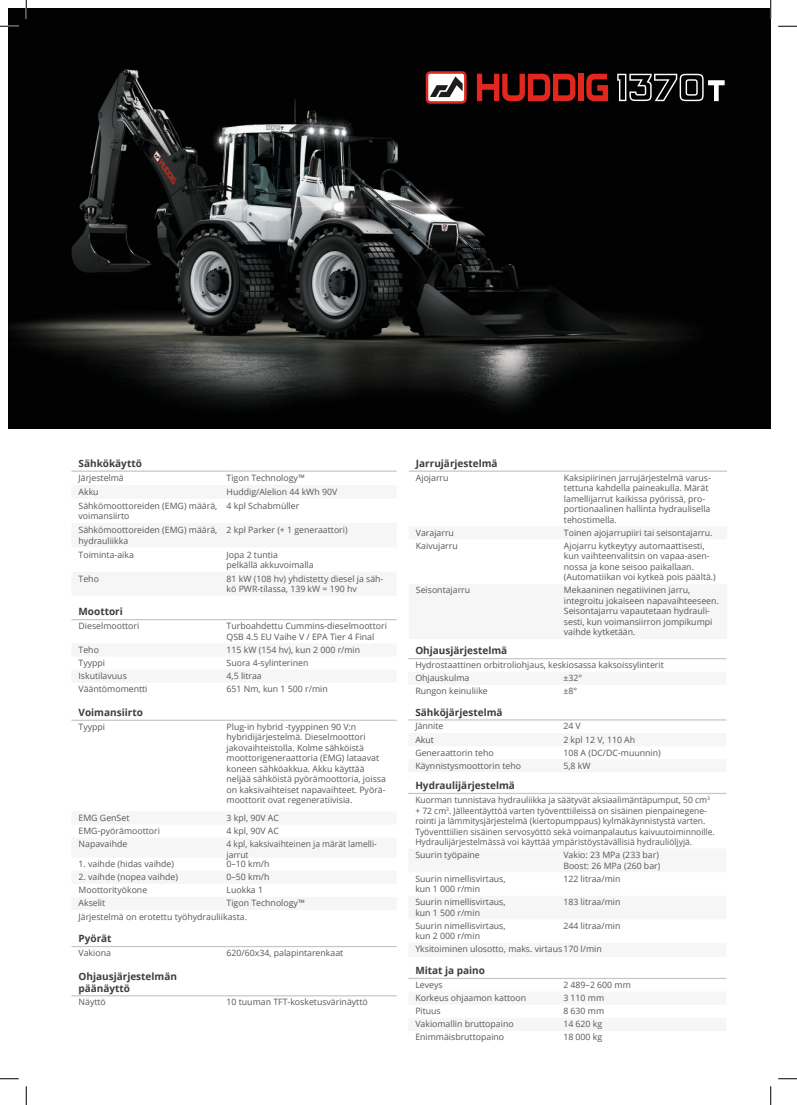
<style>
.page{position:relative;width:797px;height:1105px;background:#fff}
.page>*{position:absolute;margin:0;border:0;box-sizing:border-box;transform-origin:0 0}
.t1{font:700 10px/12px "Open Sans";color:#3d3d3c}
.t2{font:8.75px/10.5px "Open Sans";color:#575756}
.t3{font:8.75px "Open Sans";color:#595957}
.s1{color:#575756}
</style>
<div class="page">
<img style="left:9px;top:9px;width:761px;height:419px">
<svg style="left:426px;top:71px;width:40px;height:33px"></svg>
<div style="left:428px;top:74px;width:36px;height:27px;background:#fff;border-radius:2px"></div>
<svg style="left:430px;top:76px;width:32px;height:21px"></svg>
<svg style="left:586px;top:74px;width:22px;height:27px"></svg>
<div style="left:578px;top:74px;width:5px;height:27px;background:#e2271e"></div>
<svg style="left:477px;top:74px;width:98px;height:27px;background:#7f1612"></svg>
<svg style="left:617px;top:74px;width:107px;height:27px;background:#444445"></svg>
<hr style="left:71px;top:619px;width:155px;height:1px;background:#c7c7c6">
<hr style="left:226px;top:619px;width:171px;height:1px;background:#c7c7c6">
<hr style="left:71px;top:720px;width:155px;height:1px;background:#c7c7c6">
<hr style="left:226px;top:720px;width:171px;height:1px;background:#c7c7c6">
<hr style="left:71px;top:946px;width:155px;height:1px;background:#c7c7c6">
<hr style="left:226px;top:946px;width:171px;height:1px;background:#c7c7c6">
<hr style="left:409px;top:470px;width:155px;height:2px;background:#c7c7c6">
<hr style="left:564px;top:470px;width:163px;height:2px;background:#c7c7c6">
<hr style="left:71px;top:995px;width:155px;height:1px;background:#c7c7c6">
<hr style="left:226px;top:995px;width:171px;height:1px;background:#c7c7c6">
<hr style="left:408px;top:658px;width:155px;height:1px;background:#c7c7c6">
<hr style="left:563px;top:658px;width:163px;height:1px;background:#c7c7c6">
<hr style="left:408px;top:719px;width:155px;height:1px;background:#c7c7c6">
<hr style="left:563px;top:719px;width:163px;height:1px;background:#c7c7c6">
<hr style="left:408px;top:793px;width:155px;height:1px;background:#c7c7c6">
<hr style="left:563px;top:793px;width:163px;height:1px;background:#c7c7c6">
<hr style="left:408px;top:978px;width:155px;height:1px;background:#c7c7c6">
<hr style="left:563px;top:978px;width:163px;height:1px;background:#c7c7c6">
<hr style="left:71px;top:470px;width:155px;height:2px;background:#c7c7c6">
<hr style="left:226px;top:470px;width:171px;height:2px;background:#c7c7c6">
<svg style="left:0;top:25px;width:19px;height:2px"></svg>
<svg style="left:778px;top:25px;width:19px;height:2px"></svg>
<svg style="left:0;top:1078px;width:19px;height:1px"></svg>
<svg style="left:778px;top:1078px;width:19px;height:1px"></svg>
<svg style="left:25px;top:0;width:2px;height:19px"></svg>
<svg style="left:25px;top:1086px;width:2px;height:19px"></svg>
<svg style="left:770px;top:0;width:1px;height:19px"></svg>
<svg style="left:770px;top:1086px;width:1px;height:19px"></svg>
<p class="t1" style="left:79px;top:457px;width:65px">Sähkökäyttö</p>
<p class="t2" style="left:79px;top:473px;width:47px">Järjestelmä</p>
<p class="t2" style="left:226px;top:473px;width:80px">Tigon Technology™</p>
<p class="t2" style="left:79px;top:486px;width:22px">Akku</p>
<p class="t2" style="left:226px;top:486px;width:112px">Huddig/Alelion 44 kWh 90V</p>
<p class="t2" style="left:79px;top:500px;width:140px">Sähkömoottoreiden (EMG) määrä, voimansiirto</p>
<p class="t2" style="left:226px;top:500px;width:74px">4 kpl Schabmüller</p>
<p class="t2" style="left:79px;top:525px;width:140px">Sähkömoottoreiden (EMG) määrä, hydrauliikka</p>
<p class="t2" style="left:226px;top:525px;width:123px">2 kpl Parker (+ 1 generaattori)</p>
<p class="t2" style="left:79px;top:549px;width:57px">Toiminta-aika</p>
<p class="t2" style="left:226px;top:549px;width:89px">Jopa 2 tuntia<br>pelkällä akkuvoimalla</p>
<p class="t2" style="left:79px;top:573px;width:22px">Teho</p>
<p class="t2" style="left:226px;top:573px;width:158px">81 kW (108 hv) yhdistetty diesel ja säh&shy;kö PWR-tilassa, 139 kW = 190 hv</p>
<p class="t1" style="left:79px;top:605px;width:46px">Moottori</p>
<p class="t2" style="left:79px;top:620px;width:62px">Dieselmoottori</p>
<p class="t2" style="left:226px;top:620px;width:162px">Turboahdettu Cummins-dieselmoottori<br>QSB 4.5 EU Vaihe V / EPA Tier 4 Final</p>
<p class="t2" style="left:79px;top:644px;width:22px">Teho</p>
<p class="t3" style="left:226px;top:644px;width:135px">115 kW (154 hv), <span class="s1">kun 2 000 r/min</span></p>
<p class="t2" style="left:79px;top:657px;width:28px">Tyyppi</p>
<p class="t2" style="left:226px;top:657px;width:83px">Suora 4-sylinterinen</p>
<p class="t2" style="left:79px;top:670px;width:50px">Iskutilavuus</p>
<p class="t2" style="left:226px;top:670px;width:37px">4,5 litraa</p>
<p class="t2" style="left:79px;top:684px;width:70px">Vääntömomentti</p>
<p class="t2" style="left:226px;top:684px;width:103px">651 Nm, kun 1 500 r/min</p>
<p class="t1" style="left:79px;top:706px;width:66px">Voimansiirto</p>
<p class="t2" style="left:79px;top:721px;width:28px">Tyyppi</p>
<p class="t2" style="left:226px;top:721px;width:161px">Plug-in hybrid -tyyppinen 90 V:n hybridijärjestelmä. Dieselmoottori jakovaihteistolla. Kolme sähköistä moottorigeneraattoria (EMG) lataavat koneen sähköakkua. Akku käyttää neljää sähköistä pyörämoottoria, joissa on kaksivaihteiset napavaihteet. Pyörä&shy;moottorit ovat regeneratiivisia.</p>
<p class="t2" style="left:79px;top:812px;width:52px">EMG GenSet</p>
<p class="t2" style="left:226px;top:812px;width:54px">3 kpl, 90V AC</p>
<p class="t2" style="left:79px;top:825px;width:83px">EMG-pyörämoottori</p>
<p class="t2" style="left:226px;top:825px;width:54px">4 kpl, 90V AC</p>
<p class="t2" style="left:79px;top:838px;width:50px">Napavaihde</p>
<p class="t2" style="left:226px;top:838px;width:152px">4 kpl, kaksivaihteinen ja märät lamelli&shy;jarrut</p>
<p class="t2" style="left:79px;top:858px;width:97px">1. vaihde (hidas vaihde)</p>
<p class="t2" style="left:226px;top:858px;width:44px">0–10 km/h</p>
<p class="t2" style="left:79px;top:872px;width:101px">2. vaihde (nopea vaihde)</p>
<p class="t2" style="left:226px;top:872px;width:44px">0–50 km/h</p>
<p class="t2" style="left:79px;top:885px;width:70px">Moottorityökone</p>
<p class="t2" style="left:226px;top:885px;width:38px">Luokka 1</p>
<p class="t2" style="left:79px;top:898px;width:28px">Akselit</p>
<p class="t2" style="left:79px;top:896px;width:228px;line-height:13.1px;text-indent:148px">Tigon Technology™<br>Järjestelmä on erotettu työhydrauliikasta.</p>
<p class="t1" style="left:79px;top:932px;width:35px">Pyörät</p>
<p class="t2" style="left:79px;top:947px;width:34px">Vakiona</p>
<p class="t2" style="left:226px;top:947px;width:118px">620/60x34, palapintarenkaat</p>
<p class="t1" style="left:79px;top:970px;width:100px">Ohjausjärjestelmän päänäyttö</p>
<p class="t2" style="left:79px;top:997px;width:29px">Näyttö</p>
<p class="t2" style="left:226px;top:997px;width:143px">10 tuuman TFT-kosketusvärinäyttö</p>
<p class="t1" style="left:416px;top:457px;width:83px">Jarrujärjestelmä</p>
<p class="t2" style="left:416px;top:472px;width:34px">Ajojarru</p>
<p class="t2" style="left:564px;top:472px;width:148px">Kaksipiirinen jarrujärjestelmä varus&shy;tettuna kahdella paineakulla. Märät lamellijarrut kaikissa pyörissä, pro&shy;portionaalinen hallinta hydraulisella tehostimella.</p>
<p class="t2" style="left:416px;top:527px;width:40px">Varajarru</p>
<p class="t2" style="left:564px;top:527px;width:150px">Toinen ajojarrupiiri tai seisontajarru.</p>
<p class="t2" style="left:416px;top:540px;width:43px">Kaivujarru</p>
<p class="t2" style="left:564px;top:540px;width:153px">Ajojarru kytkeytyy automaattisesti, kun vaihteenvalitsin on vapaa-asen&shy;nossa ja kone seisoo paikallaan. (Automatiikan voi kytkeä pois päältä.)</p>
<p class="t2" style="left:416px;top:585px;width:56px">Seisontajarru</p>
<p class="t2" style="left:564px;top:585px;width:156px">Mekaaninen negatiivinen jarru, integroitu jokaiseen napavaihteeseen.<br>Seisontajarru vapautetaan hydrauli&shy;sesti, kun voimansiirron jompikumpi vaihde kytketään.</p>
<p class="t1" style="left:415px;top:644px;width:93px">Ohjausjärjestelmä</p>
<p class="t2" style="left:415px;top:658px;width:250px;line-height:13.1px">Hydrostaattinen orbitroliohjaus, keskiosassa kaksoissylinterit<br>Ohjauskulma</p>
<p class="t2" style="left:563px;top:673px;width:20px">±32°</p>
<p class="t2" style="left:415px;top:686px;width:74px">Rungon keinuliike</p>
<p class="t2" style="left:563px;top:686px;width:15px">±8°</p>
<p class="t1" style="left:415px;top:706px;width:89px">Sähköjärjestelmä</p>
<p class="t2" style="left:415px;top:721px;width:30px">Jännite</p>
<p class="t2" style="left:563px;top:721px;width:19px">24 V</p>
<p class="t2" style="left:415px;top:734px;width:20px">Akut</p>
<p class="t2" style="left:563px;top:734px;width:73px">2 kpl 12 V, 110 Ah</p>
<p class="t2" style="left:415px;top:747px;width:80px">Generaattorin teho</p>
<p class="t2" style="left:563px;top:747px;width:99px">108 A (DC/DC-muunnin)</p>
<p class="t2" style="left:415px;top:760px;width:107px">Käynnistysmoottorin teho</p>
<p class="t2" style="left:563px;top:760px;width:29px">5,8 kW</p>
<p class="t1" style="left:415px;top:779px;width:101px">Hydraulijärjestelmä</p>
<p class="t2" style="left:415px;top:794px;width:301px">Kuorman tunnistava hydrauliikka ja säätyvät aksiaalimäntäpumput, 50 cm<sup>3 </sup>+ 72 cm<sup>3</sup>. Jälleentäyttöä varten työventtiileissä on sisäinen pienpainegene&shy;rointi ja lämmitysjärjestelmä (kiertopumppaus) kylmäkäynnistystä varten.<br>Työventtiilien sisäinen servosyöttö sekä voimanpalautus kaivuutoiminnoille.<br>Hydraulijärjestelmässä voi käyttää ympäristöystävällisiä hydrauliöljyjä.</p>
<p class="t2" style="left:415px;top:849px;width:66px">Suurin työpaine</p>
<p class="t2" style="left:563px;top:849px;width:98px">Vakio: 23 MPa (233 bar)<br>Boost: 26 MPa (260 bar)</p>
<p class="t2" style="left:415px;top:873px;width:92px">Suurin nimellisvirtaus, kun 1 000 r/min</p>
<p class="t2" style="left:563px;top:873px;width:59px">122 litraa/min</p>
<p class="t2" style="left:415px;top:896px;width:92px">Suurin nimellisvirtaus, kun 1 500 r/min</p>
<p class="t2" style="left:563px;top:896px;width:59px">183 litraa/min</p>
<p class="t2" style="left:415px;top:920px;width:92px">Suurin nimellisvirtaus, kun 2 000 r/min</p>
<p class="t2" style="left:563px;top:920px;width:59px">244 litraa/min</p>
<p class="t2" style="left:415px;top:944px;width:188px">Yksitoiminen ulosotto, maks. virtaus170 l/min</p>
<p class="t1" style="left:415px;top:964px;width:71px">Mitat ja paino</p>
<p class="t2" style="left:415px;top:979px;width:29px">Leveys</p>
<p class="t2" style="left:563px;top:979px;width:69px">2 489–2 600 mm</p>
<p class="t2" style="left:415px;top:992px;width:112px">Korkeus ohjaamon kattoon</p>
<p class="t2" style="left:563px;top:992px;width:42px">3 110 mm</p>
<p class="t2" style="left:415px;top:1005px;width:27px">Pituus</p>
<p class="t2" style="left:563px;top:1005px;width:42px">8 630 mm</p>
<p class="t2" style="left:415px;top:1019px;width:100px">Vakiomallin bruttopaino</p>
<p class="t2" style="left:563px;top:1019px;width:40px">14 620 kg</p>
<p class="t2" style="left:415px;top:1032px;width:90px">Enimmäisbruttopaino</p>
<p class="t2" style="left:563px;top:1032px;width:40px">18 000 kg</p>
</div>
